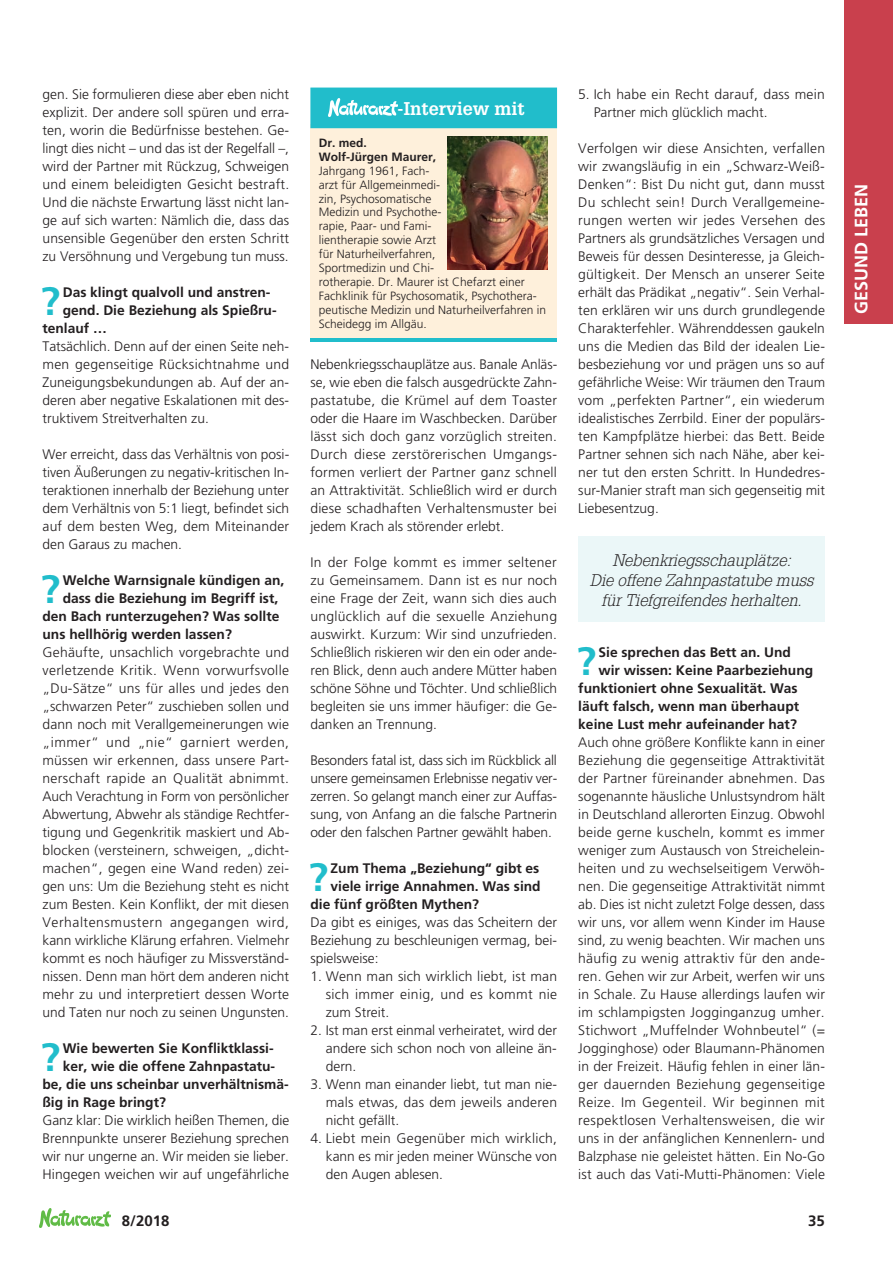
<style>
.page{position:relative;width:893px;height:1263px;background:#fff}
.page>*{position:absolute;margin:0;border:0;box-sizing:border-box;transform-origin:0 0}
.t1{font:700 39.6px "Frutiger";color:#21bdcb}
.t2{font:700 18px "Glypha";color:#fff}
.t3{font:700 18px "Frutiger";color:#fff}
.t4{font:italic 300 16.5px/19.8px "Glypha";color:#231f20;text-align:center}
.t5{font:700 15px "Frutiger";color:#231f20}
.t6{font:300 13.8px/18px "Frutiger";color:#231f20;text-align:justify}
.t7{font:700 13.8px "Frutiger";color:#231f20}
.t8{font:300 12px/14px "Frutiger";color:#231f20}
.t9{font:700 12px/14px "Frutiger";color:#231f20}
</style>
<div class="page">
<div style="left:845px;top:0;width:48px;height:323px;background:#c9404d"></div>
<img style="left:40px;top:1208px;width:70px;height:19px">
<div style="left:310px;top:125px;width:247px;height:215px;background:#fef0db"></div>
<hr style="left:310px;top:339px;width:247px;height:3px;background:#21bdcb">
<svg style="left:310px;top:88px;width:247px;height:40px;background:#2cc0cd"></svg>
<div style="left:578px;top:537px;width:247px;height:85px;background:#ebf7f8"></div>
<img style="left:447px;top:136px;width:100px;height:133px">
<p class="t6" style="left:43px;top:85px;width:248px">gen. Sie formulieren diese aber eben nicht explizit. Der andere soll spüren und erra&shy;ten, worin die Bedürfnisse bestehen. Ge&shy;lingt dies nicht – und das ist der Regelfall –, wird der Partner mit Rückzug, Schweigen und einem beleidigten Gesicht bestraft.<br>Und die nächste Erwartung lässt nicht lan&shy;ge auf sich warten: Nämlich die, dass das unsensible Gegenüber den ersten Schritt zu Versöhnung und Vergebung tun muss.</p>
<h1 class="t1" style="left:41px;top:278px;width:21px">?</h1>
<p class="t7" style="left:63px;top:284px;width:209px">Das klingt qualvoll und anstren-</p>
<p class="t7" style="left:63px;top:302px;width:215px">gend. Die Beziehung als Spießru-</p>
<p class="t7" style="left:43px;top:320px;width:66px">tenlauf …</p>
<p class="t6" style="left:43px;top:337px;width:248px">Tatsächlich. Denn auf der einen Seite neh&shy;men gegenseitige Rücksichtnahme und Zuneigungsbekundungen ab. Auf der an&shy;deren aber negative Eskalationen mit des&shy;truktivem Streitverhalten zu.</p>
<p class="t6" style="left:43px;top:445px;width:248px">Wer erreicht, dass das Verhältnis von posi&shy;tiven Äußerungen zu negativ-kritischen In&shy;teraktionen innerhalb der Beziehung unter dem Verhältnis von 5:1 liegt, befindet sich auf dem besten Weg, dem Miteinander den Garaus zu machen.</p>
<h1 class="t1" style="left:41px;top:566px;width:21px">?</h1>
<p class="t7" style="left:63px;top:572px;width:223px">Welche Warnsignale kündigen an,</p>
<p class="t7" style="left:63px;top:590px;width:217px">dass die Beziehung im Begriff ist,</p>
<p class="t7" style="left:43px;top:608px;width:238px">den Bach runterzugehen? Was sollte</p>
<p class="t7" style="left:43px;top:626px;width:191px">uns hellhörig werden lassen?</p>
<p class="t6" style="left:43px;top:643px;width:248px">Gehäufte, unsachlich vorgebrachte und verletzende Kritik. Wenn vorwurfsvolle „Du-Sätze“ uns für alles und jedes den „schwarzen Peter“ zuschieben sollen und dann noch mit Verallgemeinerungen wie „immer“ und „nie“ garniert werden, müssen wir erkennen, dass unsere Part&shy;nerschaft rapide an Qualität abnimmt.<br>Auch Verachtung in Form von persönlicher Abwertung, Abwehr als ständige Rechtfer&shy;tigung und Gegenkritik maskiert und Ab&shy;blocken (versteinern, schweigen, „dicht&shy;machen“, gegen eine Wand reden) zei&shy;gen uns: Um die Beziehung steht es nicht zum Besten. Kein Konflikt, der mit diesen Verhaltensmustern angegangen wird, kann wirkliche Klärung erfahren. Vielmehr kommt es noch häufiger zu Missverständ&shy;nissen. Denn man hört dem anderen nicht mehr zu und interpretiert dessen Worte und Taten nur noch zu seinen Ungunsten.</p>
<h1 class="t1" style="left:41px;top:1034px;width:21px">?</h1>
<p class="t7" style="left:63px;top:1040px;width:212px">Wie bewerten Sie Konfliktklassi-</p>
<p class="t7" style="left:63px;top:1058px;width:214px">ker, wie die offene Zahnpastatu-</p>
<p class="t7" style="left:43px;top:1076px;width:248px">be, die uns scheinbar unverhältnismä-</p>
<p class="t7" style="left:43px;top:1094px;width:125px">ßig in Rage bringt?</p>
<p class="t6" style="left:43px;top:1111px;width:248px">Ganz klar: Die wirklich heißen Themen, die Brennpunkte unserer Beziehung sprechen wir nur ungerne an. Wir meiden sie lieber.<br>Hingegen weichen wir auf ungefährliche</p>
<h2 class="t2" style="left:397px;top:97px;width:129px">-Interview mit</h2>
<p class="t9" style="left:319px;top:136px;width:119px">Dr. med.<br>Wolf-Jürgen Maurer,</p>
<p class="t8" style="left:319px;top:163px;width:229px">Jahrgang 1961, Fach-<br>arzt für Allgemeinmedi-<br>zin, Psychosomatische<br>Medizin und Psychothe-<br>rapie, Paar- und Fami-<br>lientherapie sowie Arzt<br>für Naturheilverfahren,<br>Sportmedizin und Chi-<br>rotherapie. Dr. Maurer ist Chefarzt einer<br>Fachklinik für Psychosomatik, Psychothera&shy;peutische Medizin und Naturheilverfahren in<br>Scheidegg im Allgäu.</p>
<p class="t6" style="left:310px;top:355px;width:248px">Nebenkriegsschauplätze aus. Banale Anläs&shy;se, wie eben die falsch ausgedrückte Zahn&shy;pastatube, die Krümel auf dem Toaster oder die Haare im Waschbecken. Darüber lässt sich doch ganz vorzüglich streiten.<br>Durch diese zerstörerischen Umgangs&shy;formen verliert der Partner ganz schnell an Attraktivität. Schließlich wird er durch diese schadhaften Verhaltensmuster bei jedem Krach als störender erlebt.</p>
<p class="t6" style="left:310px;top:553px;width:248px">In der Folge kommt es immer seltener zu Gemeinsamem. Dann ist es nur noch eine Frage der Zeit, wann sich dies auch unglücklich auf die sexuelle Anziehung auswirkt. Kurzum: Wir sind unzufrieden.<br>Schließlich riskieren wir den ein oder ande&shy;ren Blick, denn auch andere Mütter haben schöne Söhne und Töchter. Und schließlich begleiten sie uns immer häufiger: die Ge&shy;danken an Trennung.</p>
<p class="t6" style="left:310px;top:751px;width:248px">Besonders fatal ist, dass sich im Rückblick all unsere gemeinsamen Erlebnisse negativ ver&shy;zerren. So gelangt manch einer zur Auffas&shy;sung, von Anfang an die falsche Partnerin oder den falschen Partner gewählt haben.</p>
<h1 class="t1" style="left:308px;top:854px;width:21px">?</h1>
<p class="t7" style="left:331px;top:860px;width:210px">Zum Thema „Beziehung“ gibt es</p>
<p class="t7" style="left:331px;top:878px;width:212px">viele irrige Annahmen. Was sind</p>
<p class="t7" style="left:310px;top:896px;width:170px">die fünf größten Mythen?</p>
<p class="t6" style="left:310px;top:913px;width:248px">Da gibt es einiges, was das Scheitern der Beziehung zu beschleunigen vermag, bei&shy;spielsweise:</p>
<p class="t6" style="left:326px;top:967px;width:233px;text-indent:-15px">1. Wenn man sich wirklich liebt, ist man sich immer einig, und es kommt nie zum Streit.</p>
<p class="t6" style="left:326px;top:1021px;width:233px;text-indent:-15px">2. Ist man erst einmal verheiratet, wird der andere sich schon noch von alleine än&shy;dern.</p>
<p class="t6" style="left:326px;top:1075px;width:233px;text-indent:-15px">3. Wenn man einander liebt, tut man nie&shy;mals etwas, das dem jeweils anderen nicht gefällt.</p>
<p class="t6" style="left:326px;top:1129px;width:233px;text-indent:-15px">4. Liebt mein Gegenüber mich wirklich, kann es mir jeden meiner Wünsche von den Augen ablesen.</p>
<p class="t6" style="left:594px;top:85px;width:233px;text-indent:-15px">5. Ich habe ein Recht darauf, dass mein<br>Partner mich glücklich macht.</p>
<p class="t6" style="left:578px;top:139px;width:248px">Verfolgen wir diese Ansichten, verfallen wir zwangsläufig in ein „Schwarz-Weiß-Denken“: Bist Du nicht gut, dann musst Du schlecht sein! Durch Verallgemeine&shy;rungen werten wir jedes Versehen des Partners als grundsätzliches Versagen und Beweis für dessen Desinteresse, ja Gleich&shy;gültigkeit. Der Mensch an unserer Seite erhält das Prädikat „negativ“. Sein Verhal&shy;ten erklären wir uns durch grundlegende Charakterfehler. Währenddessen gaukeln uns die Medien das Bild der idealen Lie&shy;besbeziehung vor und prägen uns so auf gefährliche Weise: Wir träumen den Traum vom „perfekten Partner“, ein wiederum idealistisches Zerrbild. Einer der populärs&shy;ten Kampfplätze hierbei: das Bett. Beide Partner sehnen sich nach Nähe, aber kei&shy;ner tut den ersten Schritt. In Hundedres&shy;sur-Manier straft man sich gegenseitig mit Liebesentzug.</p>
<p class="t4" style="left:590px;top:550px;width:225px">Nebenkriegsschauplätze:<br>Die offene Zahnpastatube muss für Tiefgreifendes herhalten.</p>
<h1 class="t1" style="left:576px;top:638px;width:21px">?</h1>
<p class="t7" style="left:598px;top:644px;width:194px">Sie sprechen das Bett an. Und</p>
<p class="t7" style="left:598px;top:662px;width:216px">wir wissen: Keine Paarbeziehung</p>
<p class="t7" style="left:578px;top:680px;width:221px">funktioniert ohne Sexualität. Was</p>
<p class="t7" style="left:578px;top:698px;width:222px">läuft falsch, wenn man überhaupt</p>
<p class="t7" style="left:578px;top:716px;width:220px">keine Lust mehr aufeinander hat?</p>
<p class="t6" style="left:578px;top:733px;width:248px">Auch ohne größere Konflikte kann in einer Beziehung die gegenseitige Attraktivität der Partner füreinander abnehmen. Das sogenannte häusliche Unlustsyndrom hält in Deutschland allerorten Einzug. Obwohl beide gerne kuscheln, kommt es immer weniger zum Austausch von Streichelein&shy;heiten und zu wechselseitigem Verwöh&shy;nen. Die gegenseitige Attraktivität nimmt ab. Dies ist nicht zuletzt Folge dessen, dass wir uns, vor allem wenn Kinder im Hause sind, zu wenig beachten. Wir machen uns häufig zu wenig attraktiv für den ande&shy;ren. Gehen wir zur Arbeit, werfen wir uns in Schale. Zu Hause allerdings laufen wir im schlampigsten Jogginganzug umher.<br>Stichwort „Muffelnder Wohnbeutel“ (= Jogginghose) oder Blaumann-Phänomen in der Freizeit. Häufig fehlen in einer län&shy;ger dauernden Beziehung gegenseitige Reize. Im Gegenteil. Wir beginnen mit respektlosen Verhaltensweisen, die wir uns in der anfänglichen Kennenlern- und Balzphase nie geleistet hätten. Ein No-Go ist auch das Vati-Mutti-Phänomen: Viele</p>
<p class="t5" style="left:122px;top:1212px;width:49px">8/2018</p>
<p class="t5" style="left:808px;top:1212px;width:18px">35</p>
<h2 class="t3" style="left:851px;top:314px;width:132px;rotate:-90deg">GESUND LEBEN</h2>
</div>
